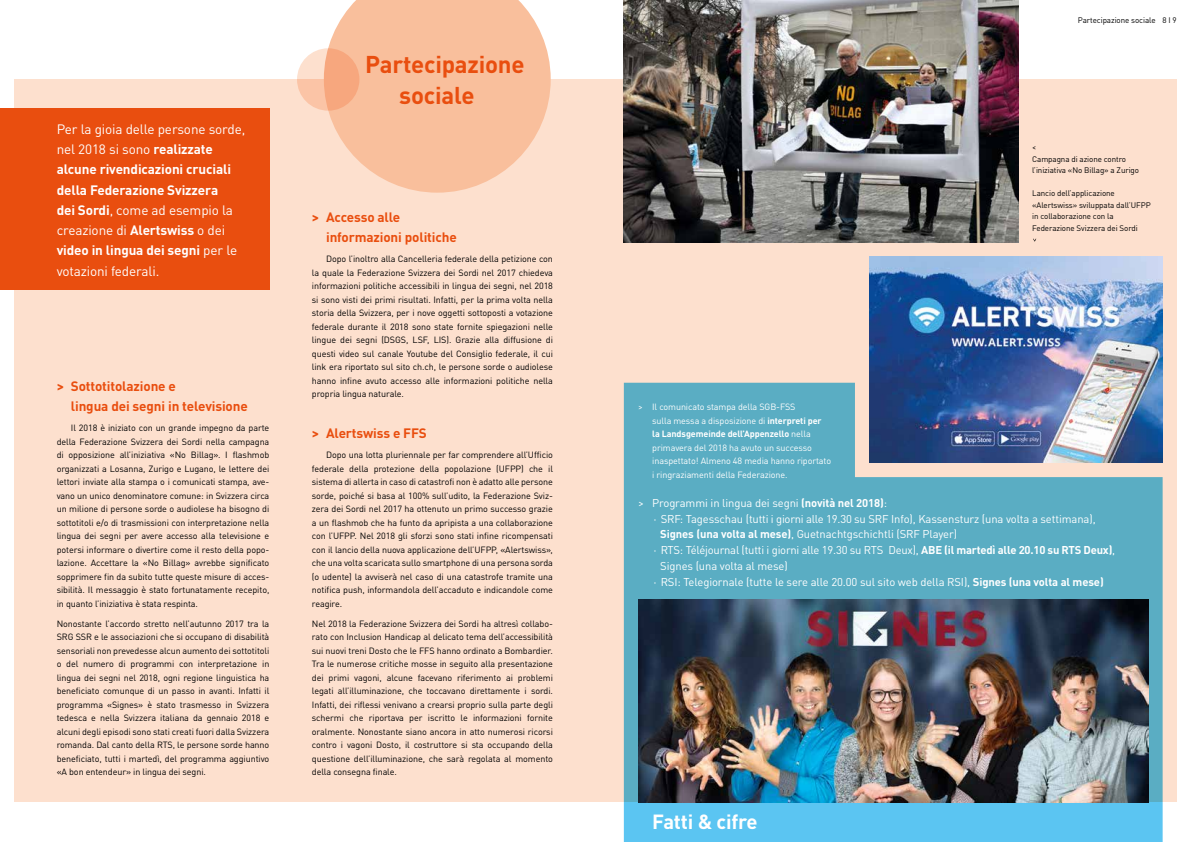
<style>
.page{position:relative;width:1191px;height:842px;background:#fff}
.page>*{position:absolute;margin:0;border:0;box-sizing:border-box;transform-origin:0 0}
.t1{font:700 24px/31px "DIN Pro";letter-spacing:-.01em;color:#e94e0f}
.t2{font:700 20.2px "DIN Pro";letter-spacing:-.01em;color:#fff}
.t3{font:700 13.5px/20.2px "DIN Pro";letter-spacing:-.01em;color:#fff}
.t4{font:700 13.5px/20.2px "DIN Pro";letter-spacing:-.01em;color:#e94e0f}
.t5{font:11.2px "DIN Pro";letter-spacing:-.01em;color:#fff}
.t6{font:9px/13.5px "DIN Pro";letter-spacing:-.01em;color:#000;text-align:justify}
.t7{font:9px/13.5px "DIN Pro";letter-spacing:-.01em;color:#fff}
.t8{font:8px/11.5px "DIN Pro";letter-spacing:-.01em;color:#000}
.s1{font-weight:400}
.s2{font-weight:700}
</style>
<div class="page">
<div style="left:14px;top:79px;width:1162px;height:723px;background:#fde0ce"></div>
<svg style="left:624px;top:383px;width:538px;height:459px;background:#60b2ca"></svg>
<div style="left:0;top:108px;width:269px;height:182px;background:#e94e0f"></div>
<svg style="left:328px;top:0;width:223px;height:193px;fill:#f9bf9c"></svg>
<svg style="left:297px;top:48px;width:62px;height:63px;background:#f9ba99"></svg>
<img style="left:638px;top:600px;width:510px;height:202px">
<img style="left:870px;top:256px;width:292px;height:207px">
<img style="left:624px;top:0;width:394px;height:242px">
<h3 class="t3" style="left:57px;top:117px;width:190px"><span class="s1">Per la gioia delle persone sorde, nel 2018 si sono</span> realizzate alcune rivendicazioni cruciali della Federazione Svizzera<br>dei Sordi<span class="s1">, come ad esempio la creazione di</span> Alertswiss <span class="s1">o dei </span>video in lingua dei segni <span class="s1">per le votazioni federali.</span></h3>
<h3 class="t4" style="left:71px;top:374px;width:178px;text-indent:-14px">&gt; Sottotitolazione e<br>lingua dei segni in televisione</h3>
<p class="t6" style="left:57px;top:420px;width:214px;text-indent:14px">Il 2018 è iniziato con un grande impegno da parte della Federazione Svizzera dei Sordi nella campagna di opposizione all’iniziativa «No Billag». I flashmob organizzati a Losanna, Zurigo e Lugano, le lettere dei lettori inviate alla stampa o i comunicati stampa, ave&shy;vano un unico denominatore comune: in Svizzera circa un milione di persone sorde o audiolese ha bisogno di sottotitoli e/o di trasmissioni con interpretazione nella lingua dei segni per avere accesso alla televisione e potersi informare o divertire come il resto della popo&shy;lazione. Accettare la «No Billag» avrebbe significato sopprimere fin da subito tutte queste misure di acces&shy;sibilità. Il messaggio è stato fortunatamente recepito, in quanto l’iniziativa è stata respinta.</p>
<p class="t6" style="left:57px;top:616px;width:214px">Nonostante l’accordo stretto nell’autunno 2017 tra la SRG SSR e le associazioni che si occupano di disabilità sensoriali non prevedesse alcun aumento dei sottotitoli o del numero di programmi con interpretazione in lingua dei segni nel 2018, ogni regione linguistica ha beneficiato comunque di un passo in avanti. Infatti il programma «Signes» è stato trasmesso in Svizzera tedesca e nella Svizzera italiana da gennaio 2018 e alcuni degli episodi sono stati creati fuori dalla Svizzera romanda. Dal canto della RTS, le persone sorde hanno beneficiato, tutti i martedì, del programma aggiuntivo «A bon entendeur» in lingua dei segni.</p>
<h1 class="t1" style="left:399px;top:46px;width:127px;text-indent:-34px">Partecipazione sociale</h1>
<h3 class="t4" style="left:326px;top:205px;width:132px;text-indent:-14px">&gt; Accesso alle informazioni politiche</h3>
<p class="t6" style="left:312px;top:251px;width:242px;text-indent:14px">Dopo l’inoltro alla Cancelleria federale della petizione con la quale la Federazione Svizzera dei Sordi nel 2017 chiedeva informazioni politiche accessibili in lingua dei segni, nel 2018 si sono visti dei primi risultati. Infatti, per la prima volta nella storia della Svizzera, per i nove oggetti sottoposti a votazione federale durante il 2018 sono state fornite spiegazioni nelle lingue dei segni (DSGS, LSF, LIS). Grazie alla diffusione di questi video sul canale Youtube del Consiglio federale, il cui link era riportato sul sito ch.ch, le persone sorde o audiolese hanno infine avuto accesso alle informazioni politiche nella propria lingua naturale.</p>
<h3 class="t4" style="left:312px;top:421px;width:116px">&gt; Alertswiss e FFS</h3>
<p class="t6" style="left:312px;top:447px;width:242px;text-indent:14px">Dopo una lotta pluriennale per far comprendere all’Ufficio federale della protezione della popolazione (UFPP) che il sistema di allerta in caso di catastrofi non è adatto alle persone sorde, poiché si basa al 100% sull’udito, la Federazione Sviz&shy;zera dei Sordi nel 2017 ha ottenuto un primo successo grazie a un flashmob che ha funto da apripista a una collaborazione con l’UFPP. Nel 2018 gli sforzi sono stati infine ricompensati con il lancio della nuova applicazione dell’UFPP, «Alertswiss», che una volta scaricata sullo smartphone di una persona sorda (o udente) la avviserà nel caso di una catastrofe tramite una notifica push, informandola dell’accaduto e indicandole come reagire.</p>
<p class="t6" style="left:312px;top:616px;width:242px">Nel 2018 la Federazione Svizzera dei Sordi ha altresì collabo&shy;rato con Inclusion Handicap al delicato tema dell’accessibilità sui nuovi treni Dosto che le FFS hanno ordinato a Bombardier.<br>Tra le numerose critiche mosse in seguito alla presentazione dei primi vagoni, alcune facevano riferimento ai problemi legati all’illuminazione, che toccavano direttamente i sordi.<br>Infatti, dei riflessi venivano a crearsi proprio sulla parte degli schermi che riportava per iscritto le informazioni fornite oralmente. Nonostante siano ancora in atto numerosi ricorsi contro i vagoni Dosto, il costruttore si sta occupando della questione dell’illuminazione, che sarà regolata al momento della consegna finale.</p>
<p class="t8" style="left:1077px;top:13px;width:100px">Partecipazione sociale 8 I 9</p>
<p class="t8" style="left:1032px;top:141px;width:108px">&lt;<br>Campagna di azione contro l’iniziativa «No Billag» a Zurigo</p>
<p class="t8" style="left:1032px;top:187px;width:120px">Lancio dell’applicazione «Alertswiss» sviluppata dall’UFPP in collaborazione con la<br>Federazione Svizzera dei Sordi</p>
<p class="t7" style="left:652px;top:399px;width:180px;text-indent:-14px">&gt; Il comunicato stampa della SGB-FSS<br>sulla messa a disposizione di <span class="s2">interpreti per la Landsgemeinde dell’Appenzello</span> nella primavera del 2018 ha avuto un successo inaspettato! Almeno 48 media hanno riportato i ringraziamenti della Federazione.</p>
<p class="t5" style="left:638px;top:494px;width:251px">&gt; Programmi in lingua dei segni <span class="s2">(novità nel 2018)</span>:</p>
<p class="t5" style="left:652px;top:510px;width:445px">⋅ SRF: Tagesschau (tutti i giorni alle 19.30 su SRF Info), Kassensturz (una volta a settimana),</p>
<p class="t5" style="left:660px;top:526px;width:298px"><span class="s2">Signes (una volta al mese)</span>, Guetnachtgschichtli (SRF Player)</p>
<p class="t5" style="left:652px;top:541px;width:464px">⋅ RTS: Téléjournal (tutti i giorni alle 19.30 su RTS Deux), <span class="s2">ABE (il martedì alle 20.10 su RTS Deux)</span>,</p>
<p class="t5" style="left:660px;top:557px;width:129px">Signes (una volta al mese)</p>
<p class="t5" style="left:652px;top:573px;width:453px">⋅ RSI: Telegiornale (tutte le sere alle 20.00 sul sito web della RSI), <span class="s2">Signes (una volta al mese)</span></p>
<h2 class="t2" style="left:652px;top:805px;width:107px">Fatti &amp; cifre</h2>
</div>
